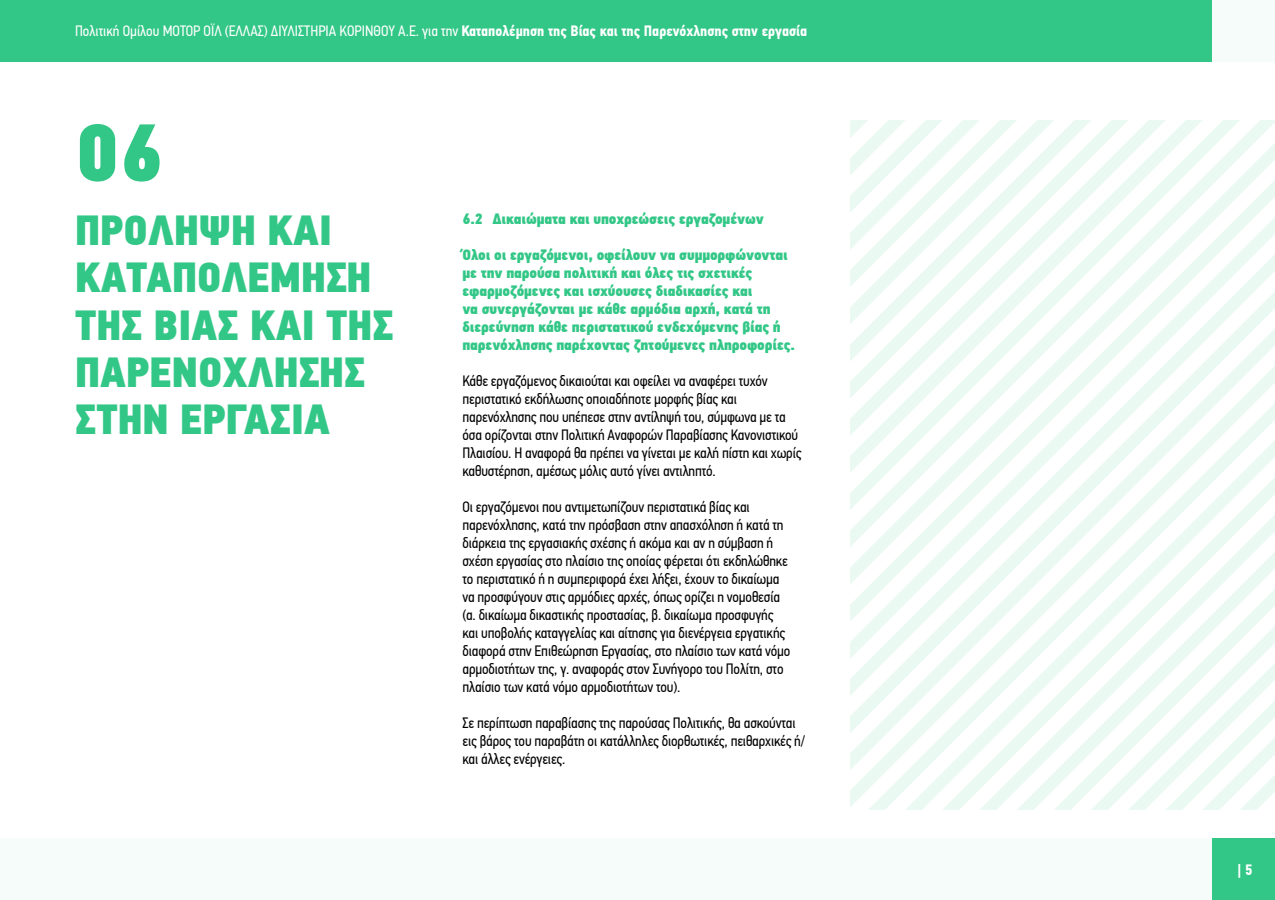
<style>
.page{position:relative;width:1275px;height:900px;background:#fff}
.page>*{position:absolute;margin:0;border:0;box-sizing:border-box;transform-origin:0 0}
.t1{font:81.6px "PF Din Text Cond Pro X Black";color:#33c787}
.t2{font:42px/47.4px "PF Din Text Cond Pro X Black";color:#33c787}
.t3{font:15px/18px "PF Din Text Cond Pro";letter-spacing:-.01em;color:#000}
.t4{font:15px/18px "PF Din Text Cond Pro X Black";letter-spacing:-.01em;color:#33c787}
.t5{font:15px "PF Din Text Cond Pro";color:#fff}
.t6{font:700 15px "PF Din Text Cond Pro";color:#fff}
.s1{font-weight:700}
</style>
<div class="page">
<div style="left:63px;top:0;width:1212px;height:61px;background:#f5fcf9"></div>
<div style="left:0;top:839px;width:1212px;height:61px;background:#f5fcf9"></div>
<div style="left:0;top:0;width:1212px;height:61px;background:#33c787"></div>
<div style="left:1212px;top:839px;width:63px;height:61px;background:#33c787"></div>
<svg style="left:942px;top:770px;width:75px;height:40px"></svg>
<svg style="left:850px;top:120px;width:425px;height:208px"></svg>
<svg style="left:850px;top:328px;width:425px;height:442px"></svg>
<svg style="left:1017px;top:552px;width:258px;height:258px"></svg>
<svg style="left:1091px;top:626px;width:184px;height:184px"></svg>
<p class="t5" style="left:75px;top:22px;width:734px">Πολιτική Ομίλου ΜΟΤΟΡ ΟΪΛ (ΕΛΛΑΣ) ΔΙΥΛΙΣΤΗΡΙΑ ΚΟΡΙΝΘΟΥ Α.Ε. για την <span class="s1">Καταπολέμηση της Βίας και της Παρενόχλησης στην εργασία</span></p>
<h1 class="t1" style="left:75px;top:102px;width:90px">06</h1>
<h2 class="t2" style="left:75px;top:207px;width:320px">ΠΡΟΛΗΨΗ ΚΑΙ<br>ΚΑΤΑΠΟΛΕΜΗΣΗ<br>ΤΗΣ ΒΙΑΣ ΚΑΙ ΤΗΣ<br>ΠΑΡΕΝΟΧΛΗΣΗΣ<br>ΣΤΗΝ ΕΡΓΑΣΙΑ</h2>
<p class="t4" style="left:462px;top:211px;width:303px">6.2 Δικαιώματα και υποχρεώσεις εργαζομένων</p>
<p class="t4" style="left:462px;top:247px;width:334px">Όλοι οι εργαζόμενοι, οφείλουν να συμμορφώνονται με την παρούσα πολιτική και όλες τις σχετικές εφαρμοζόμενες και ισχύουσες διαδικασίες και<br>να συνεργάζονται με κάθε αρμόδια αρχή, κατά τη διερεύνηση κάθε περιστατικού ενδεχόμενης βίας ή παρενόχλησης παρέχοντας ζητούμενες πληροφορίες.</p>
<p class="t3" style="left:462px;top:372px;width:341px">Κάθε εργαζόμενος δικαιούται και οφείλει να αναφέρει τυχόν περιστατικό εκδήλωσης οποιαδήποτε μορφής βίας και παρενόχλησης που υπέπεσε στην αντίληψή του, σύμφωνα με τα όσα ορίζονται στην Πολιτική Αναφορών Παραβίασης Κανονιστικού Πλαισίου. Η αναφορά θα πρέπει να γίνεται με καλή πίστη και χωρίς καθυστέρηση, αμέσως μόλις αυτό γίνει αντιληπτό.</p>
<p class="t3" style="left:462px;top:498px;width:330px">Οι εργαζόμενοι που αντιμετωπίζουν περιστατικά βίας και παρενόχλησης, κατά την πρόσβαση στην απασχόληση ή κατά τη διάρκεια της εργασιακής σχέσης ή ακόμα και αν η σύμβαση ή σχέση εργασίας στο πλαίσιο της οποίας φέρεται ότι εκδηλώθηκε το περιστατικό ή η συμπεριφορά έχει λήξει, έχουν το δικαίωμα να προσφύγουν στις αρμόδιες αρχές, όπως ορίζει η νομοθεσία (α. δικαίωμα δικαστικής προστασίας, β. δικαίωμα προσφυγής και υποβολής καταγγελίας και αίτησης για διενέργεια εργατικής διαφορά στην Επιθεώρηση Εργασίας, στο πλαίσιο των κατά νόμο αρμοδιοτήτων της, γ. αναφοράς στον Συνήγορο του Πολίτη, στο πλαίσιο των κατά νόμο αρμοδιοτήτων του).</p>
<p class="t3" style="left:462px;top:714px;width:344px">Σε περίπτωση παραβίασης της παρούσας Πολιτικής, θα ασκούνται εις βάρος του παραβάτη οι κατάλληλες διορθωτικές, πειθαρχικές ή/ και άλλες ενέργειες.</p>
<p class="t6" style="left:1238px;top:861px;width:16px">| 5</p>
</div>
